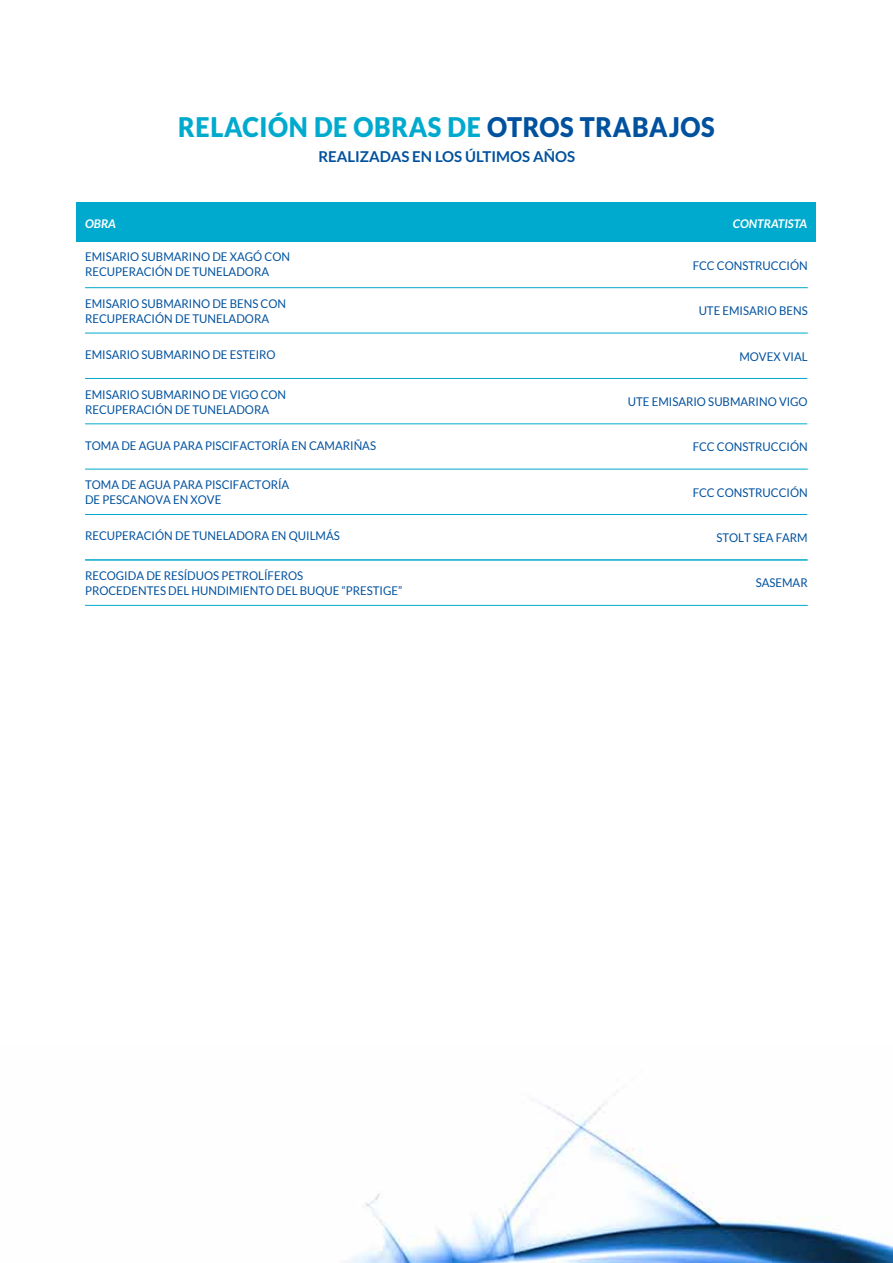
<style>
.page{position:relative;width:893px;height:1263px;background:#fff}
.page>*{position:absolute;margin:0;border:0;box-sizing:border-box;transform-origin:0 0}
.t1{font:900 27px "Lato";letter-spacing:.025em;color:#00aace;scale:.93 1}
.t2{font:700 15px "Lato";color:#00519e}
.t3{font:12px/15px "Lato";color:#00519e;scale:.95 1}
.t4{font:italic 700 12px "Lato";color:#fff}
.s1{color:#00519e}
</style>
<div class="page">
<img style="left:347px;top:1102px;width:546px;height:161px">
<div style="left:77px;top:202px;width:739px;height:40px;background:#00aace"></div>
<hr style="left:85px;top:287px;width:723px;height:1px;background:#00aace">
<hr style="left:85px;top:333px;width:723px;height:1px;background:#00aace">
<hr style="left:85px;top:378px;width:722px;height:1px;background:#00aace">
<hr style="left:85px;top:423px;width:722px;height:1px;background:#00aace">
<hr style="left:85px;top:469px;width:723px;height:1px;background:#00aace">
<hr style="left:85px;top:514px;width:722px;height:1px;background:#00aace">
<hr style="left:85px;top:559px;width:722px;height:1px;background:#00aace">
<hr style="left:85px;top:560px;width:723px;height:1px;background:#00aace">
<hr style="left:85px;top:605px;width:723px;height:1px;background:#00aace">
<p class="t4" style="left:85px;top:217px;width:32px">OBRA</p>
<h1 class="t1" style="left:178px;top:111px;width:578px">RELACIÓN DE OBRAS DE <span class="s1">OTROS TRABAJOS</span></h1>
<p class="t2" style="left:318px;top:148px;width:258px">REALIZADAS EN LOS ÚLTIMOS AÑOS</p>
<p class="t4" style="left:733px;top:217px;width:76px">CONTRATISTA</p>
<p class="t3" style="left:85px;top:249px;width:217px">EMISARIO SUBMARINO DE XAGÓ CON<br>RECUPERACIÓN DE TUNELADORA</p>
<p class="t3" style="left:85px;top:296px;width:213px">EMISARIO SUBMARINO DE BENS CON<br>RECUPERACIÓN DE TUNELADORA</p>
<p class="t3" style="left:85px;top:347px;width:202px">EMISARIO SUBMARINO DE ESTEIRO</p>
<p class="t3" style="left:85px;top:387px;width:213px">EMISARIO SUBMARINO DE VIGO CON<br>RECUPERACIÓN DE TUNELADORA</p>
<p class="t3" style="left:85px;top:438px;width:308px">TOMA DE AGUA PARA PISCIFACTORÍA EN CAMARIÑAS</p>
<p class="t3" style="left:85px;top:477px;width:217px">TOMA DE AGUA PARA PISCIFACTORÍA<br>DE PESCANOVA EN XOVE</p>
<p class="t3" style="left:85px;top:528px;width:270px">RECUPERACIÓN DE TUNELADORA EN QUILMÁS</p>
<p class="t3" style="left:85px;top:568px;width:335px">RECOGIDA DE RESÍDUOS PETROLÍFEROS<br>PROCEDENTES DEL HUNDIMIENTO DEL BUQUE “PRESTIGE”</p>
<p class="t3" style="left:693px;top:258px;width:123px">FCC CONSTRUCCIÓN</p>
<p class="t3" style="left:699px;top:303px;width:116px">UTE EMISARIO BENS</p>
<p class="t3" style="left:739px;top:349px;width:73px">MOVEX VIAL</p>
<p class="t3" style="left:628px;top:394px;width:191px">UTE EMISARIO SUBMARINO VIGO</p>
<p class="t3" style="left:693px;top:439px;width:123px">FCC CONSTRUCCIÓN</p>
<p class="t3" style="left:693px;top:485px;width:123px">FCC CONSTRUCCIÓN</p>
<p class="t3" style="left:716px;top:530px;width:98px">STOLT SEA FARM</p>
<p class="t3" style="left:756px;top:575px;width:56px">SASEMAR</p>
</div>
